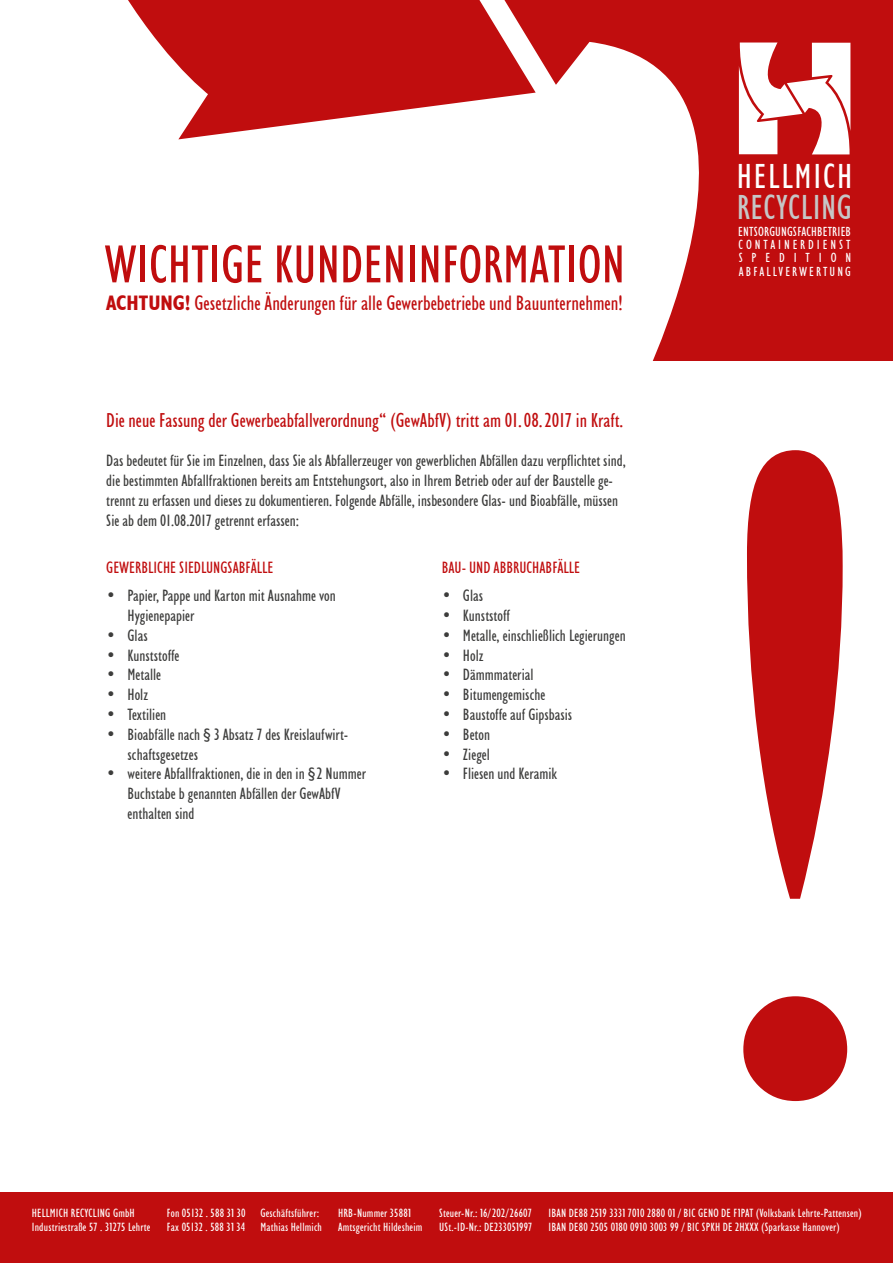
<style>
.page{position:relative;width:893px;height:1263px;background:#fff}
.page>*{position:absolute;margin:0;border:0;box-sizing:border-box;transform-origin:0 0}
.t1{font:condensed 54px "Humanist 521 BT";color:#c00d0e}
.t2{font:condensed 34.95px "Humanist 521 BT";letter-spacing:.015em;color:#c6c6c6}
.t3{font:condensed 34.95px "Humanist 521 BT";letter-spacing:.055em;color:#fff}
.t4{font:condensed 21px "Humanist 521 BT";color:#c00d0e}
.t5{font:condensed 20.25px "Humanist 521 BT";color:#c00d0e}
.t6{font:condensed 16.5px/19.8px "Humanist 521 BT";color:#3c3c3b}
.t7{font:condensed 16.5px "Humanist 521 BT";color:#c00d0e}
.t8{font:condensed 13.2px/13.2px "Humanist 521 BT";letter-spacing:.155em;color:#fff;text-align:justify}
.t9{font:condensed 12px/14.4px "Humanist 521 BT";letter-spacing:.015em;color:#fff}
.s1{font-weight:700}
.s2{font-family:"Great Escape Narrow Bk";font-stretch:normal;font-size:11.55px}
</style>
<div class="page">
<svg style="left:128px;top:0;width:273px;height:139px;fill:#c00d0e"></svg>
<svg style="left:401px;top:0;width:492px;height:361px;fill:#c00d0e"></svg>
<div style="left:0;top:1193px;width:893px;height:70px;background:#c00d0e"></div>
<svg style="left:739px;top:43px;width:111px;height:111px"></svg>
<svg style="left:743px;top:450px;width:104px;height:651px;fill:#c00d0e"></svg>
<h1 class="t1" style="left:104px;top:233px;width:522px">WICHTIGE KUNDENINFORMATION</h1>
<p class="t4" style="left:106px;top:291px;width:518px"><span class="s1">ACHTUNG!</span> Gesetzliche Änderungen für alle Gewerbebetriebe und Bauunternehmen!</p>
<p class="t5" style="left:106px;top:408px;width:518px">Die neue Fassung der Gewerbeabfallverordnung“ (GewAbfV) tritt am 01.08.2017 in Kraft.</p>
<p class="t6" style="left:106px;top:451px;width:521px">Das bedeutet für Sie im Einzelnen, dass Sie als Abfallerzeuger von gewerblichen Abfällen dazu verpflichtet sind, die bestimmten Abfallfraktionen bereits am Entstehungsort, also in Ihrem Betrieb oder auf der Baustelle ge&shy;trennt zu erfassen und dieses zu dokumentieren. Folgende Abfälle, insbesondere Glas- und Bioabfälle, müssen Sie ab dem 01.08.2017 getrennt erfassen:</p>
<p class="t7" style="left:106px;top:558px;width:169px">GEWERBLICHE SIEDLUNGSABFÄLLE</p>
<p class="t6" style="left:128px;top:586px;width:210px;text-indent:-21px">• Papier, Pappe und Karton mit Ausnahme von<br>Hygienepapier</p>
<p class="t6" style="left:106px;top:625px;width:43px">• Glas</p>
<p class="t6" style="left:106px;top:645px;width:75px">• Kunststoffe</p>
<p class="t6" style="left:106px;top:665px;width:56px">• Metalle</p>
<p class="t6" style="left:106px;top:685px;width:43px">• Holz</p>
<p class="t6" style="left:106px;top:704px;width:61px">• Textilien</p>
<p class="t6" style="left:128px;top:724px;width:222px;text-indent:-21px">• Bioabfälle nach § 3 Absatz 7 des Kreislaufwirt&shy;schaftsgesetzes</p>
<p class="t6" style="left:128px;top:764px;width:240px;text-indent:-21px">• weitere Abfallfraktionen, die in den in § 2 Nummer<br>Buchstabe b genannten Abfällen der GewAbfV enthalten sind</p>
<p class="t7" style="left:442px;top:558px;width:140px">BAU- UND ABBRUCHABFÄLLE</p>
<p class="t6" style="left:442px;top:586px;width:43px">• Glas</p>
<p class="t6" style="left:442px;top:605px;width:70px">• Kunststoff</p>
<p class="t6" style="left:442px;top:625px;width:186px">• Metalle, einschließlich Legierungen</p>
<p class="t6" style="left:442px;top:645px;width:43px">• Holz</p>
<p class="t6" style="left:442px;top:665px;width:93px">• Dämmmaterial</p>
<p class="t6" style="left:442px;top:685px;width:105px">• Bitumengemische</p>
<p class="t6" style="left:442px;top:704px;width:132px">• Baustoffe auf Gipsbasis</p>
<p class="t6" style="left:442px;top:724px;width:50px">• Beton</p>
<p class="t6" style="left:442px;top:744px;width:50px">• Ziegel</p>
<p class="t6" style="left:442px;top:764px;width:117px">• Fliesen und Keramik</p>
<h2 class="t3" style="left:737px;top:156px;width:117px">HELLMICH</h2>
<h2 class="t2" style="left:737px;top:187px;width:117px">RECYCLING</h2>
<p class="t8" style="left:738px;top:225px;width:114px">ENTSORGUNGSFACHBETRIEB CONTAINERDIENST SPEDITION</p>
<p class="t8" style="left:739px;top:265px;width:114px">ABFALLVERWERTUNG</p>
<p class="t9" style="left:32px;top:1205px;width:120px">HELLMICH RECYCLING GmbH<br>Industriestraße 57 . 3<span class="s2">1</span>275 Lehrte</p>
<p class="t9" style="left:167px;top:1205px;width:80px">Fon 05132 . 588 3<span class="s2">1</span> 30<br>Fax 05132 . 588 3<span class="s2">1</span> 34</p>
<p class="t9" style="left:260px;top:1205px;width:63px">Geschäftsführer:<br>Mathias Hellmich</p>
<p class="t9" style="left:548px;top:1205px;width:315px">IBAN DE88 25<span class="s2">1</span>9 333<span class="s2">1</span> 70<span class="s2">1</span>0 2880 0<span class="s2">1</span> / BIC GENO DE F<span class="s2">1</span>PAT (Volksbank Lehrte-Pattensen)<br>IBAN DE80 2505 0<span class="s2">1</span>80 09<span class="s2">1</span>0 3003 99 / BIC SPKH DE 2HXXX (Sparkasse Hannover)</p>
<p class="t9" style="left:338px;top:1205px;width:86px">HRB-Nummer 3588<span class="s2">1<br></span>Amtsgericht Hildesheim</p>
<p class="t9" style="left:439px;top:1205px;width:95px">Steuer-Nr.: <span class="s2">1</span>6/202/26607<br>USt.-ID-Nr.: DE23305<span class="s2">1</span>997</p>
</div>
